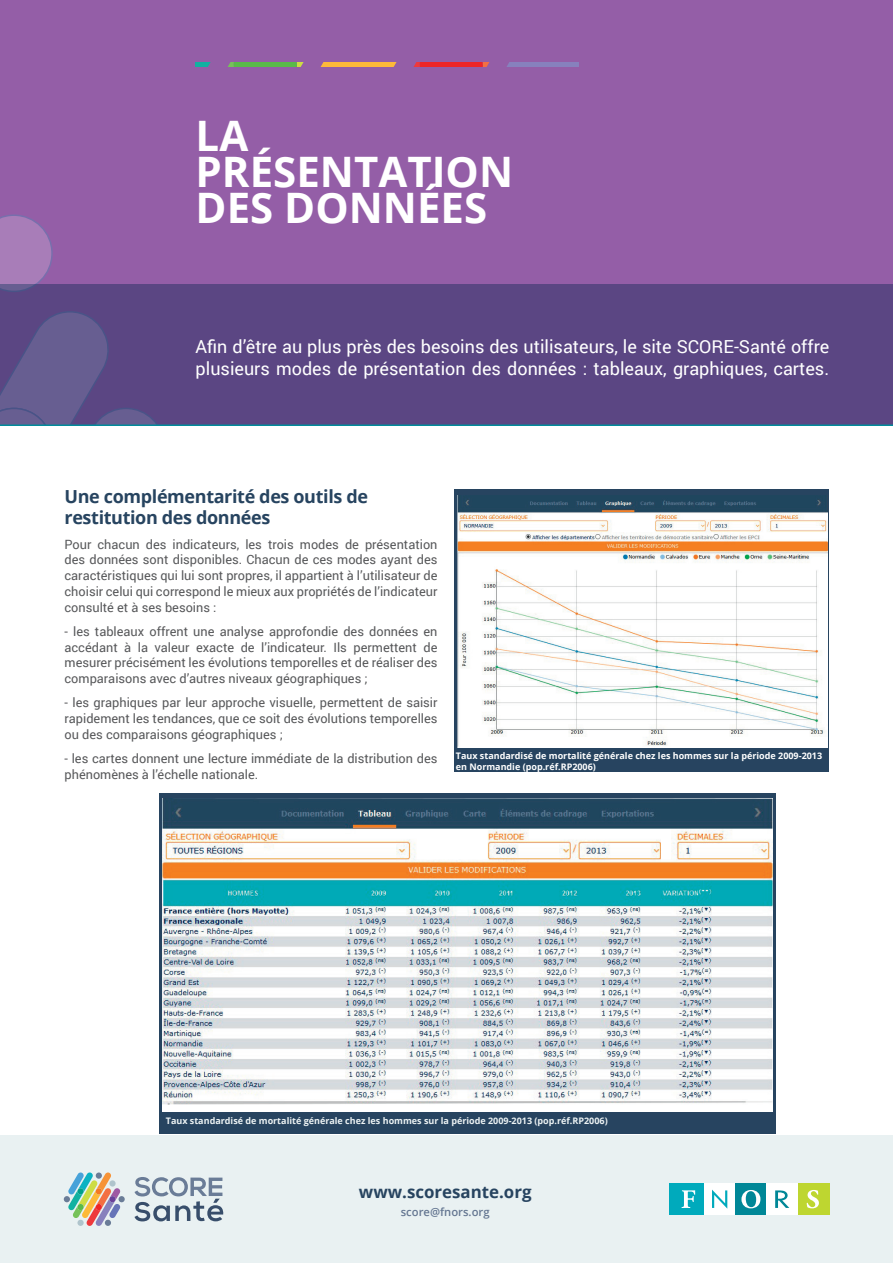
<style>
.page{position:relative;width:893px;height:1263px;background:#fff}
.page>*{position:absolute;margin:0;border:0;box-sizing:border-box;transform-origin:0 0}
.t1{font:700 42px/36px "Open Sans";color:#fff}
.t2{font:18px/21.6px "Roboto";color:#fff}
.t3{font:700 18px/21.6px "Open Sans";letter-spacing:-.02em;color:#274460}
.t4{font:700 16.8px "Open Sans";color:#274460}
.t5{font:12.75px/15.8px "Roboto";color:#57585a;text-align:justify}
.t6{font:600 11.25px "Open Sans";color:#657792}
.t7{font:700 9px/10.8px "Open Sans";color:#fff}
.t8{font:700 9px "Open Sans";color:#edf3f4}
</style>
<div class="page">
<div style="left:0;top:1135px;width:893px;height:128px;background:#e9f1f2"></div>
<svg style="left:64px;top:1172px;width:61px;height:54px"></svg>
<svg style="left:134px;top:1177px;width:89px;height:44px"></svg>
<div style="left:670px;top:1183px;width:34px;height:32px;background:#00aabc"></div>
<svg style="left:681px;top:1190px;width:14px;height:18px"></svg>
<div style="left:704px;top:1183px;width:31px;height:32px;background:#fff"></div>
<svg style="left:712px;top:1189px;width:15px;height:20px"></svg>
<div style="left:735px;top:1183px;width:32px;height:32px;background:#008797"></div>
<svg style="left:741px;top:1190px;width:19px;height:18px"></svg>
<div style="left:767px;top:1183px;width:31px;height:32px;background:#fff"></div>
<svg style="left:775px;top:1190px;width:14px;height:18px"></svg>
<div style="left:798px;top:1183px;width:31px;height:32px;background:#bed630"></div>
<svg style="left:807px;top:1190px;width:12px;height:18px"></svg>
<div style="left:0;top:0;width:893px;height:426px;background:#945ea7"></div>
<svg style="left:0;top:284px;width:893px;height:141px;background:#5b4884"></svg>
<svg style="left:196px;top:62px;width:382px;height:4px;background:#a9816c"></svg>
<div style="left:455px;top:489px;width:374px;height:283px;background:#274460"></div>
<img style="left:458px;top:500px;width:370px;height:247px">
<div style="left:159px;top:793px;width:617px;height:340px;background:#274460"></div>
<img style="left:163px;top:799px;width:609px;height:312px">
<h1 class="t1" style="left:196px;top:117px;width:319px">La<br>prése ntatio n des</h1>
<h1 class="t1" style="left:284px;top:189px;width:178px">données</h1>
<h2 class="t2" style="left:196px;top:335px;width:635px">Afin d’être au plus près des besoins des utilisateurs, le site SCORE-Santé offre plusieurs modes de présentation des données : tableaux, graphiques, cartes.</h2>
<h2 class="t3" style="left:65px;top:485px;width:305px">U ne complémentarité des outils de restitution des données</h2>
<p class="t5" style="left:65px;top:536px;width:374px">Pour chacun des indicateurs, les trois modes de présentation des données sont disponibles. Chacun de ces modes ayant des caractéristiques qui lui sont propres, il appartient à l’utilisateur de choisir celui qui correspond le mieux aux propriétés de l’indicateur consulté et à ses besoins :</p>
<p class="t5" style="left:65px;top:623px;width:374px">- les tableaux offrent une analyse approfondie des données en accédant à la valeur exacte de l’indicateur. Ils permettent de mesurer précisément les évolutions temporelles et de réaliser des comparaisons avec d’autres niveaux géographiques ;</p>
<p class="t5" style="left:65px;top:694px;width:374px">- les graphiques par leur approche visuelle, permettent de saisir rapidement les tendances, que ce soit des évolutions temporelles ou des comparaisons géographiques ;</p>
<p class="t5" style="left:65px;top:750px;width:374px">- les cartes donnent une lecture immédiate de la distribution des phénomènes à l’échelle nationale.</p>
<p class="t7" style="left:456px;top:750px;width:368px">Taux standardisé de mortalité générale chez les hommes sur la période 2009-2013 en Normandie (pop.réf.RP2006)</p>
<p class="t8" style="left:166px;top:1114px;width:443px">Taux standardisé de mortalité générale chez les hommes sur la période 2009-2013 (pop.réf.RP2006)</p>
<h3 class="t4" style="left:359px;top:1180px;width:174px">www.scoresante.org</h3>
<p class="t6" style="left:401px;top:1204px;width:90px">score@fnors.org</p>
</div>
